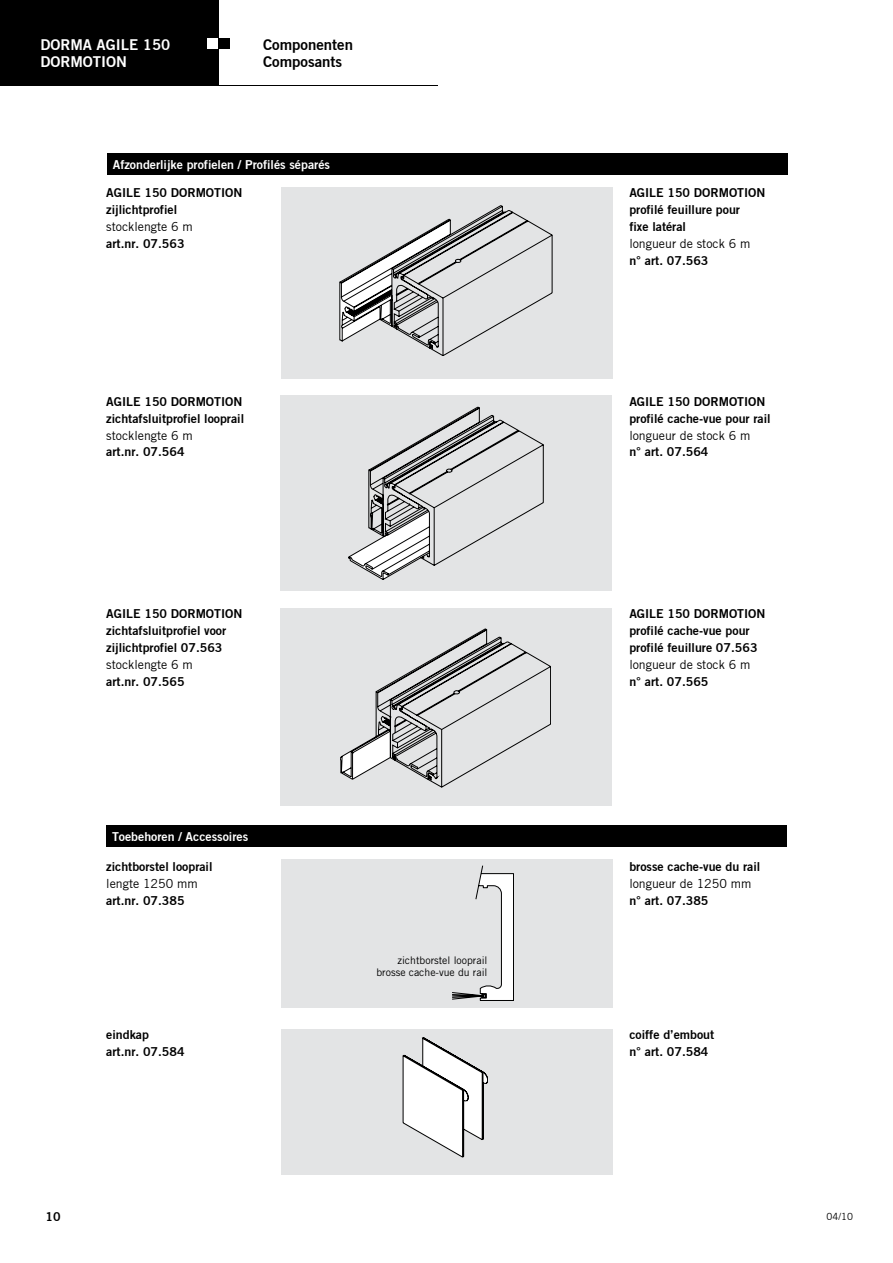
<style>
.page{position:relative;width:893px;height:1263px;background:#fff}
.page>*{position:absolute;margin:0;border:0;box-sizing:border-box;transform-origin:0 0}
.t1{font:15px/16.5px "Trade Gothic Bold Two";color:#000}
.t2{font:15px "Trade Gothic Bold Two";color:#fff}
.t3{font:12.3px/17px "Trade Gothic Bold Two";color:#000}
.t4{font:12.3px "Trade Gothic";color:#000}
.t5{font:12.3px "Trade Gothic Bold Two";color:#fff}
.t6{font:10.5px/12.6px "Trade Gothic";color:#000;text-align:right}
.t7{font:9.75px "Trade Gothic";color:#000}
</style>
<div class="page">
<div style="left:0;top:0;width:219px;height:85px;background:#000"></div>
<div style="left:207px;top:38px;width:11px;height:11px;background:#fff"></div>
<div style="left:219px;top:38px;width:11px;height:11px;background:#000"></div>
<div style="left:106px;top:825px;width:681px;height:21px;background:#000"></div>
<div style="left:281px;top:859px;width:331px;height:149px;background:#e3e4e5"></div>
<svg style="left:452px;top:866px;width:62px;height:135px"></svg>
<div style="left:281px;top:1029px;width:331px;height:145px;background:#e3e4e5"></div>
<svg style="left:403px;top:1038px;width:85px;height:119px"></svg>
<div style="left:281px;top:395px;width:331px;height:196px;background:#e3e4e5"></div>
<svg style="left:348px;top:407px;width:195px;height:173px"></svg>
<div style="left:281px;top:187px;width:331px;height:191px;background:#e3e4e5"></div>
<svg style="left:340px;top:205px;width:212px;height:151px"></svg>
<div style="left:281px;top:608px;width:331px;height:198px;background:#e3e4e5"></div>
<svg style="left:340px;top:629px;width:211px;height:158px"></svg>
<div style="left:107px;top:153px;width:680px;height:21px;background:#000"></div>
<p class="t2" style="left:40px;top:36px;width:131px">DORMA AGILE 150</p>
<p class="t1" style="left:263px;top:36px;width:21px">xxx</p>
<p class="t2" style="left:40px;top:52px;width:88px">DORMOTION</p>
<p class="t1" style="left:263px;top:36px;width:92px">Componenten<br>Composants</p>
<p class="t5" style="left:113px;top:157px;width:219px">Afzonderlijke profielen / Profilés séparés</p>
<p class="t3" style="left:106px;top:184px;width:138px">AGILE 150 DORMOTION zijlichtprofiel</p>
<p class="t4" style="left:106px;top:219px;width:88px">stocklengte 6 m</p>
<p class="t3" style="left:106px;top:235px;width:80px">art.nr. 07.563</p>
<p class="t3" style="left:106px;top:393px;width:139px">AGILE 150 DORMOTION zichtafsluitprofiel looprail</p>
<p class="t4" style="left:106px;top:428px;width:88px">stocklengte 6 m</p>
<p class="t3" style="left:106px;top:443px;width:80px">art.nr. 07.564</p>
<p class="t3" style="left:106px;top:605px;width:138px">AGILE 150 DORMOTION zichtafsluitprofiel voor zijlichtprofiel 07.563</p>
<p class="t4" style="left:106px;top:657px;width:88px">stocklengte 6 m</p>
<p class="t3" style="left:106px;top:673px;width:80px">art.nr. 07.565</p>
<p class="t5" style="left:112px;top:829px;width:138px">Toebehoren / Accessoires</p>
<p class="t3" style="left:106px;top:858px;width:108px">zichtborstel looprail</p>
<p class="t4" style="left:106px;top:876px;width:93px">lengte 1250 mm</p>
<p class="t3" style="left:106px;top:891px;width:80px">art.nr. 07.385</p>
<p class="t3" style="left:106px;top:1026px;width:80px">eindkap art.nr. 07.584</p>
<p class="t6" style="left:376px;top:953px;width:113px">zichtborstel looprail brosse cache-vue du rail</p>
<p class="t3" style="left:629px;top:184px;width:138px">AGILE 150 DORMOTION profilé feuillure pour<br>fixe latéral</p>
<p class="t4" style="left:629px;top:236px;width:122px">longueur de stock 6 m</p>
<p class="t3" style="left:629px;top:252px;width:81px">n° art. 07.563</p>
<p class="t3" style="left:629px;top:393px;width:143px">AGILE 150 DORMOTION profilé cache-vue pour rail</p>
<p class="t4" style="left:629px;top:428px;width:122px">longueur de stock 6 m</p>
<p class="t3" style="left:629px;top:443px;width:81px">n° art. 07.564</p>
<p class="t3" style="left:629px;top:605px;width:138px">AGILE 150 DORMOTION profilé cache-vue pour profilé feuillure 07.563</p>
<p class="t4" style="left:629px;top:657px;width:122px">longueur de stock 6 m</p>
<p class="t3" style="left:629px;top:673px;width:81px">n° art. 07.565</p>
<p class="t3" style="left:629px;top:858px;width:132px">brosse cache-vue du rail</p>
<p class="t4" style="left:629px;top:876px;width:124px">longueur de 1250 mm</p>
<p class="t3" style="left:629px;top:891px;width:81px">n° art. 07.385</p>
<p class="t3" style="left:629px;top:1026px;width:86px">coiffe d’embout n° art. 07.584</p>
<p class="t3" style="left:46px;top:1208px;width:17px">10</p>
<p class="t7" style="left:826px;top:1211px;width:28px">04/10</p>
</div>
